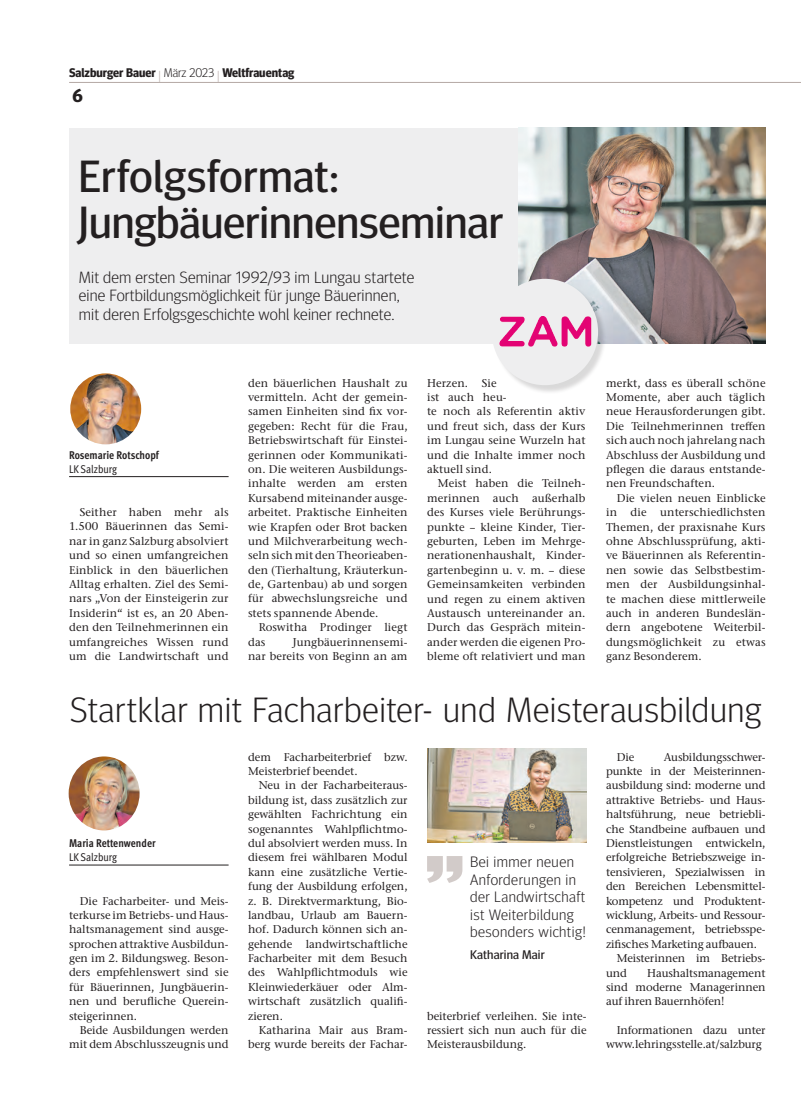
<style>
.page{position:relative;width:801px;height:1117px;background:#fff}
.page>*{position:absolute;margin:0;border:0;box-sizing:border-box;transform-origin:0 0}
.t1{font:45px/46.2px "Meta Head OT";color:#231f20;scale:1.05 1}
.t2{font:300 35px "Meta Head OT";letter-spacing:.02em;color:#231f20;scale:1.05 1}
.t3{font:700 18.75px "Meta Head OT";color:#231f20}
.t4{font:300 16.25px/18.8px "Meta Head OT";letter-spacing:.01em;color:#231f20;scale:1.05 1}
.t5{font:300 15px/17.5px "Meta Head OT";letter-spacing:.03em;color:#231f20;scale:1.05 1}
.t6{font:700 12.5px "Meta Head OT";color:#231f20}
.t7{font:12.5px "Meta Head OT";letter-spacing:.01em;color:#231f20;scale:1.05 1}
.t8{font:500 11.25px/14.4px "Stone Serif ITC Pro";color:#231f20;text-align:justify}
.t9{font:700 condensed 11.25px "Meta OT";color:#231f20}
.t10{font:condensed 11.25px "Meta OT";letter-spacing:-.005em;color:#231f20}
.s1{font-weight:300;color:#b5a9a5}
.s2{font-weight:300}
</style>
<div class="page">
<hr style="left:69px;top:82px;width:732px;height:1px;background:#b5a9a5">
<hr style="left:69px;top:864px;width:160px;height:1px;background:#231f20">
<svg style="left:428px;top:856px;width:34px;height:26px"></svg>
<img style="left:428px;top:748px;width:159px;height:93px">
<hr style="left:69px;top:476px;width:160px;height:1px;background:#231f20">
<img style="left:70px;top:373px;width:71px;height:71px;border-radius:35px">
<img style="left:69px;top:756px;width:71px;height:74px">
<div style="left:69px;top:128px;width:696px;height:215px;background:#eeeeef"></div>
<img style="left:518px;top:128px;width:247px;height:215px">
<div style="left:493px;top:280px;width:114px;height:114px;background:#231f20;opacity:.17"></div>
<div style="left:492px;top:279px;width:106px;height:106px;background:#eeeeef;border-radius:50%"></div>
<img style="left:499px;top:316px;width:93px;height:31px">
<p class="t6" style="left:69px;top:66px;width:227px">Salzburger Bauer <span class="s1">|</span> <span class="s2">März 2023</span> <span class="s1">|</span> Weltfrauentag</p>
<h3 class="t3" style="left:73px;top:85px;width:12px">6</h3>
<h1 class="t1" style="left:78px;top:153px;width:406px">Erfolgsformat:<br>Jungbäuerinnenseminar</h1>
<h3 class="t4" style="left:79px;top:267px;width:321px">Mit dem ersten Seminar 1992/93 im Lungau startete eine Fortbildungsmöglichkeit für junge Bäuerinnen, mit deren Erfolgsgeschichte wohl keiner rechnete.</h3>
<p class="t8" style="left:248px;top:375px;width:161px">den bäuerlichen Haushalt zu vermitteln. Acht der gemein&shy;samen Einheiten sind fix vor&shy;gegeben: Recht für die Frau, Betriebswirtschaft für Einstei&shy;gerinnen oder Kommunikati&shy;on. Die weiteren Ausbildungs&shy;inhalte werden am ersten Kursabend miteinander ausge&shy;arbeitet. Praktische Einheiten wie Krapfen oder Brot backen und Milchverarbeitung wech&shy;seln sich mit den Theorieaben&shy;den (Tierhaltung, Kräuterkun&shy;de, Gartenbau) ab und sorgen für abwechslungsreiche und stets spannende Abende.</p>
<p class="t8" style="left:248px;top:620px;width:161px;text-indent:11px">Roswitha Prodinger liegt das</p>
<p class="t8" style="left:606px;top:375px;width:161px">merkt, dass es überall schöne Momente, aber auch täglich neue Herausforderungen gibt.<br>Die Teilnehmerinnen treffen sich auch noch jahrelang nach Abschluss der Ausbildung und pflegen die daraus entstande&shy;nen Freundschaften.</p>
<p class="t8" style="left:606px;top:490px;width:161px;text-indent:11px">Die vielen neuen Einblicke in die unterschiedlichsten Themen, der praxisnahe Kurs ohne Abschlussprüfung, akti&shy;ve Bäuerinnen als Referentin&shy;nen sowie das Selbstbestim&shy;men der Ausbildungsinhal&shy;te machen diese mittlerweile auch in anderen Bundeslän&shy;dern angebotene Weiterbil&shy;dungsmöglichkeit zu etwas ganz Besonderem.</p>
<h2 class="t2" style="left:70px;top:689px;width:660px">Startklar mit Facharbeiter- und Meisterausbildung</h2>
<p class="t8" style="left:427px;top:375px;width:160px;text-align:left">Herzen. Sie<br>ist auch heu-<br>te noch als Referentin aktiv und freut sich, dass der Kurs im Lungau seine Wurzeln hat und die Inhalte immer noch aktuell sind.</p>
<p class="t8" style="left:427px;top:476px;width:160px;text-indent:11px">Meist haben die Teilneh&shy;merinnen auch außerhalb des Kurses viele Berührungs&shy;punkte – kleine Kinder, Tier&shy;geburten, Leben im Mehrge&shy;nerationenhaushalt, Kinder&shy;gartenbeginn u. v. m. – diese Gemeinsamkeiten verbinden und regen zu einem aktiven Austausch untereinander an.<br>Durch das Gespräch mitein&shy;ander werden die eigenen Pro&shy;bleme oft relativiert und man</p>
<p class="t9" style="left:69px;top:447px;width:91px">Rosemarie Rotschopf</p>
<p class="t10" style="left:69px;top:462px;width:49px">LK Salzburg</p>
<p class="t8" style="left:69px;top:505px;width:161px;text-indent:11px">Seither haben mehr als 1.500 Bäuerinnen das Semi&shy;nar in ganz Salzburg absolviert und so einen umfangreichen Einblick in den bäuerlichen Alltag erhalten. Ziel des Semi&shy;nars „Von der Einsteigerin zur Insiderin“ ist es, an 20 Aben&shy;den den Teilnehmerinnen ein umfangreiches Wissen rund um die Landwirtschaft und</p>
<p class="t8" style="left:248px;top:634px;width:161px;text-align:right">Jungbäuerinnensemi-<br>nar bereits von Beginn an am</p>
<p class="t9" style="left:69px;top:835px;width:88px">Maria Rettenwender</p>
<p class="t10" style="left:69px;top:850px;width:49px">LK Salzburg</p>
<p class="t8" style="left:69px;top:893px;width:161px;text-indent:11px">Die Facharbeiter- und Meis&shy;terkurse im Betriebs- und Haus&shy;haltsmanagement sind ausge&shy;sprochen attraktive Ausbildun&shy;gen im 2. Bildungsweg. Beson&shy;ders empfehlenswert sind sie für Bäuerinnen, Jungbäuerin&shy;nen und berufliche Querein&shy;steigerinnen.</p>
<p class="t8" style="left:69px;top:1022px;width:161px;text-align:right">Beide Ausbildungen werden mit dem Abschlusszeugnis und</p>
<p class="t8" style="left:248px;top:749px;width:161px">dem Facharbeiterbrief bzw.<br>Meisterbrief beendet.</p>
<p class="t8" style="left:248px;top:778px;width:161px;text-indent:11px">Neu in der Facharbeiteraus&shy;bildung ist, dass zusätzlich zur gewählten Fachrichtung ein sogenanntes Wahlpflichtmo&shy;dul absolviert werden muss. In diesem frei wählbaren Modul kann eine zusätzliche Vertie&shy;fung der Ausbildung erfolgen, z. B. Direktvermarktung, Bio&shy;landbau, Urlaub am Bauern&shy;hof. Dadurch können sich an&shy;gehende landwirtschaftliche Facharbeiter mit dem Besuch des Wahlpflichtmoduls wie Kleinwiederkäuer oder Alm&shy;wirtschaft zusätzlich qualifi&shy;zieren.</p>
<p class="t8" style="left:248px;top:1022px;width:161px;text-align:right">Katharina Mair aus Bram&shy;berg wurde bereits der Fachar-</p>
<h3 class="t5" style="left:470px;top:852px;width:112px">Bei immer neuen<br>Anforderungen in der Landwirtschaft ist Weiterbildung besonders wichtig!</h3>
<p class="t7" style="left:470px;top:947px;width:73px">Katharina Mair</p>
<p class="t8" style="left:427px;top:1008px;width:161px">beiterbrief verleihen. Sie inte&shy;ressiert sich nun auch für die Meisterausbildung.</p>
<p class="t8" style="left:617px;top:749px;width:19px">Die</p>
<p class="t8" style="left:664px;top:749px;width:103px">Ausbildungsschwer-</p>
<p class="t8" style="left:606px;top:763px;width:161px">punkte in der Meisterinnen-</p>
<p class="t8" style="left:606px;top:778px;width:161px">ausbildung sind: moderne und</p>
<p class="t8" style="left:606px;top:792px;width:161px">attraktive Betriebs- und Haus-</p>
<p class="t8" style="left:606px;top:807px;width:161px">haltsführung, neue betriebli-</p>
<p class="t8" style="left:606px;top:821px;width:161px">che Standbeine aufbauen und</p>
<p class="t8" style="left:606px;top:835px;width:161px">Dienstleistungen entwickeln,</p>
<p class="t8" style="left:606px;top:850px;width:161px">erfolgreiche Betriebszweige in-</p>
<p class="t8" style="left:606px;top:864px;width:161px">tensivieren, Spezialwissen in</p>
<p class="t8" style="left:606px;top:878px;width:161px">den Bereichen Lebensmittel-</p>
<p class="t8" style="left:606px;top:893px;width:161px">kompetenz und Produktent-</p>
<p class="t8" style="left:606px;top:907px;width:161px">wicklung, Arbeits- und Ressour-</p>
<p class="t8" style="left:606px;top:922px;width:161px">cenmanagement, betriebsspe-</p>
<p class="t8" style="left:606px;top:936px;width:152px">zifisches Marketing aufbauen.</p>
<p class="t8" style="left:617px;top:950px;width:150px">Meisterinnen im Betriebs-</p>
<p class="t8" style="left:606px;top:965px;width:22px">und</p>
<p class="t8" style="left:606px;top:965px;width:161px;text-indent:41px">Haushaltsmanagement sind moderne Managerinnen auf ihren Bauernhöfen!</p>
<p class="t8" style="left:606px;top:1022px;width:161px;text-indent:11px">Informationen dazu unter www.lehringsstelle.at/salzburg</p>
</div>
